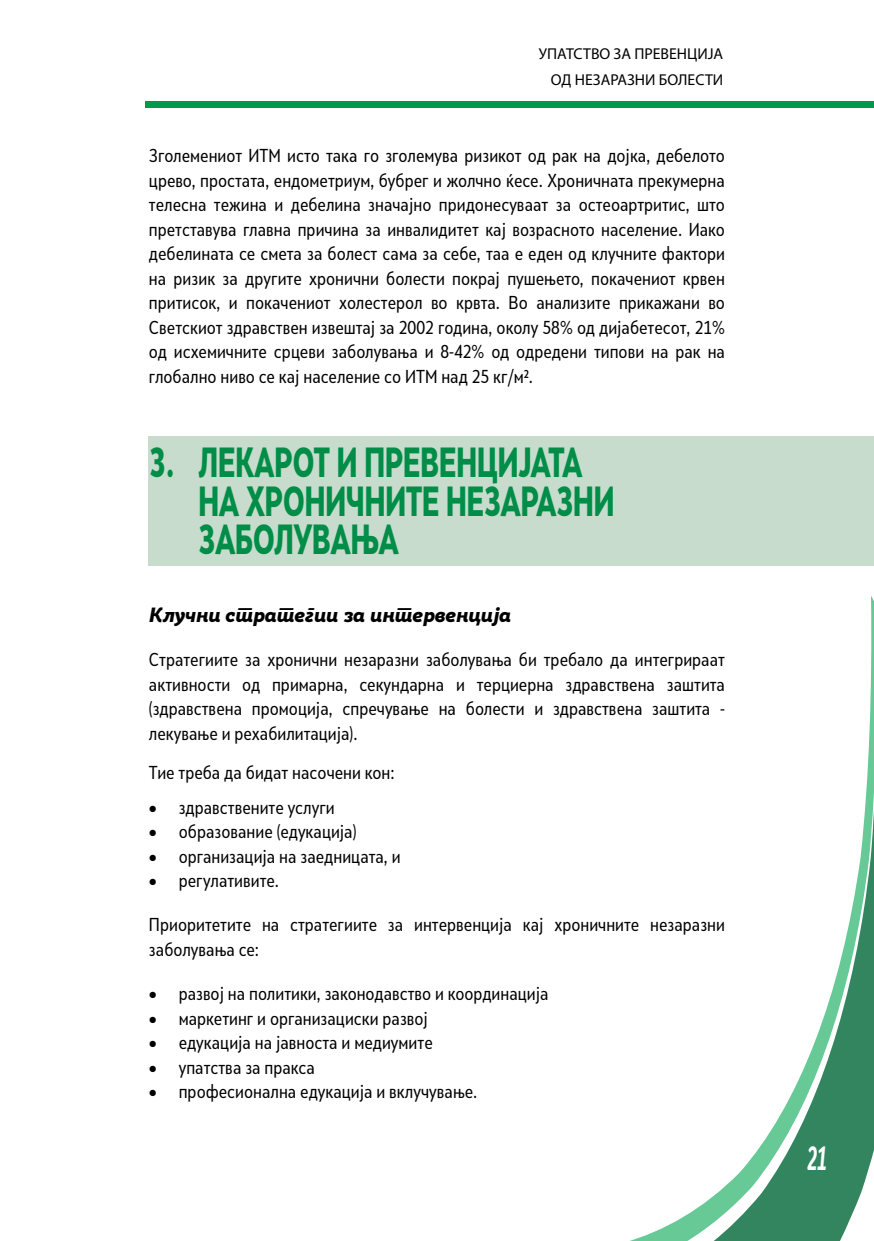
<style>
.page{position:relative;width:874px;height:1241px;background:#fff}
.page>*{position:absolute;margin:0;border:0;box-sizing:border-box;transform-origin:0 0}
.t1{font:900 39.38px/38.5px "Skola Sans";color:#008d48;scale:.67 1}
.t2{font:700 31.5px "Skola Sans Cn It";color:#fff;scale:.67 1}
.t3{font:900 19.25px "Skola Sans It";color:#000}
.t4{font:17.5px/24.5px "Skola Sans Cn";color:#000;text-align:justify}
.t5{font:15.75px/25.2px "Myriad Pro";color:#000;text-align:right}
</style>
<div class="page">
<div style="left:146px;top:101px;width:727px;height:6px;background:#00984a"></div>
<svg style="left:633px;top:596px;width:240px;height:644px"></svg>
<svg style="left:711px;top:766px;width:162px;height:474px"></svg>
<div style="left:149px;top:436px;width:724px;height:130px;background:#c7dccc"></div>
<p class="t5" style="left:538px;top:41px;width:186px">УПАТСТВО ЗА ПРЕВЕНЦИЈА<br>ОД НЕЗАРАЗНИ БОЛЕСТИ</p>
<p class="t4" style="left:149px;top:143px;width:577px">Зголемениот ИТМ исто така го зголемува ризикот од рак на дојка, дебелото црево, простата, ендометриум, бубрег и жолчно ќесе. Хроничната прекумерна телесна тежина и дебелина значајно придонесуваат за остеоартритис, што претставува главна причина за инвалидитет кај возрасното население. Иако дебелината се смета за болест сама за себе, таа е еден од клучните фактори на ризик за другите хронични болести покрај пушењето, покачениот крвен притисок, и покачениот холестерол во крвта. Во анализите прикажани во Светскиот здравствен извештај за 2002 година, околу 58% од дијабетесот, 21% од исхемичните срцеви заболувања и 8-42% од одредени типови на рак на глобално ниво се кај население со ИТМ над 25 кг/м².</p>
<h1 class="t1" style="left:198px;top:442px;width:622px;text-indent:-50px">3. ЛЕКАРОТ И ПРЕВЕНЦИЈАТА<br>НА ХРОНИЧНИТЕ НЕЗАРАЗНИ<br>ЗАБОЛУВАЊА</h1>
<p class="t3" style="left:149px;top:602px;width:363px">Клучни стратегии за интервенција</p>
<p class="t4" style="left:149px;top:647px;width:577px">Стратегиите за хронични незаразни заболувања би требало да интегрираат активности од примарна, секундарна и терциерна здравствена заштита (здравствена промоција, спречување на болести и здравствена заштита - лекување и рехабилитација).</p>
<p class="t4" style="left:149px;top:760px;width:247px">Тие треба да бидат насочени кон:</p>
<p class="t4" style="left:149px;top:794px;width:187px">• здравствените услуги</p>
<p class="t4" style="left:149px;top:819px;width:209px">• образование (едукација)</p>
<p class="t4" style="left:149px;top:843px;width:253px">• организација на заедницата, и</p>
<p class="t4" style="left:149px;top:868px;width:132px">• регулативите.</p>
<p class="t4" style="left:149px;top:912px;width:577px">Приоритетите на стратегиите за интервенција кај хроничните незаразни заболувања се:</p>
<p class="t4" style="left:149px;top:981px;width:401px">• развој на политики, законодавство и координација</p>
<p class="t4" style="left:149px;top:1005px;width:280px">• маркетинг и организациски развој</p>
<p class="t4" style="left:149px;top:1030px;width:285px">• едукација на јавноста и медиумите</p>
<p class="t4" style="left:149px;top:1054px;width:167px">• упатства за пракса</p>
<p class="t4" style="left:149px;top:1079px;width:330px">• професионална едукација и вклучување.</p>
<h2 class="t2" style="left:806px;top:1138px;width:31px">21</h2>
</div>
